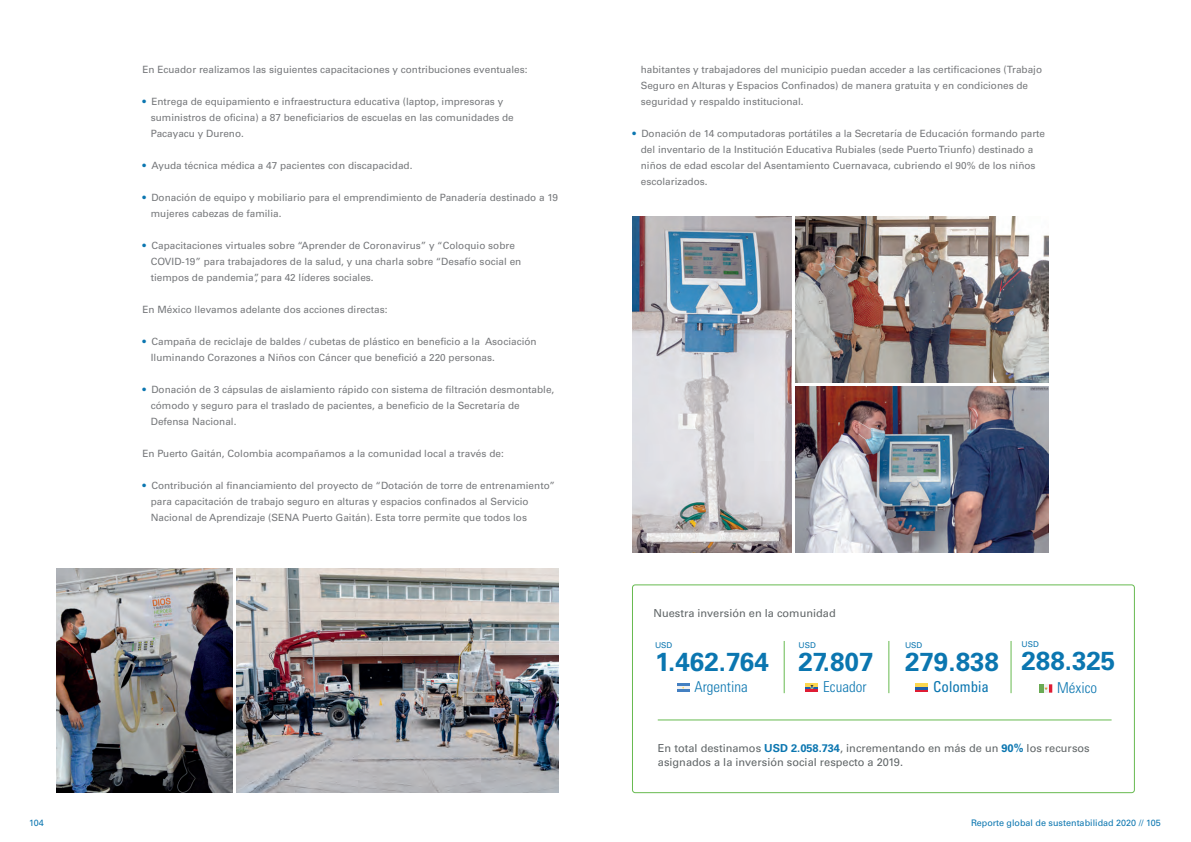
<style>
.page{position:relative;width:1191px;height:842px;background:#fff}
.page>*{position:absolute;margin:0;border:0;box-sizing:border-box;transform-origin:0 0}
.t1{font:700 26px "Univers LT Std";color:#0b76b0}
.t2{font:300 condensed 15px "Univers LT Std";color:#0b76b0}
.t3{font:condensed 15px "Univers LT Std";color:#0b76b0}
.t4{font:11px/14px "Univers LT Std";color:#616668}
.t5{font:10px/16px "Univers LT Std";color:#76787b}
.t6{font:9px "Univers LT Std";color:#0b76b0}
.t7{font:8px "Univers LT Std";color:#0b76b0}
.s1{font-weight:700;color:#0b76b0}
</style>
<div class="page">
<img style="left:795px;top:217px;width:253px;height:166px">
<img style="left:795px;top:386px;width:253px;height:167px">
<img style="left:632px;top:217px;width:159px;height:336px">
<div style="left:632px;top:585px;width:502px;height:208px;border:1px solid #67ba50;border-radius:3px"></div>
<hr style="left:888px;top:641px;width:1px;height:52px;background:#67ba50">
<hr style="left:1011px;top:641px;width:1px;height:52px;background:#67ba50">
<hr style="left:784px;top:641px;width:1px;height:52px;background:#67ba50">
<svg style="left:677px;top:683px;width:12px;height:9px"></svg>
<svg style="left:1039px;top:684px;width:13px;height:9px"></svg>
<div style="left:805px;top:683px;width:13px;height:9px;background:#fcd64f"></div>
<svg style="left:805px;top:685px;width:13px;height:7px"></svg>
<svg style="left:915px;top:683px;width:13px;height:5px"></svg>
<svg style="left:915px;top:688px;width:13px;height:4px"></svg>
<hr style="left:658px;top:720px;width:453px;height:1px;background:#67ba50">
<img style="left:57px;top:569px;width:175px;height:224px">
<img style="left:237px;top:569px;width:321px;height:224px">
<p class="t5" style="left:142px;top:61px;width:387px">En Ecuador realizamos las siguientes capacitaciones y contribuciones eventuales:</p>
<p class="t5" style="left:151px;top:93px;width:364px;text-indent:-8px"><span class="s1">•</span> Entrega de equipamiento e infraestructura educativa (laptop, impresoras y suministros de oficina) a 87 beneficiarios de escuelas en las comunidades de<br>Pacayacu y Dureno.</p>
<p class="t5" style="left:142px;top:157px;width:272px"><span class="s1">•</span> Ayuda técnica médica a 47 pacientes con discapacidad.</p>
<p class="t5" style="left:151px;top:189px;width:408px;text-indent:-8px"><span class="s1">•</span> Donación de equipo y mobiliario para el emprendimiento de Panadería destinado a 19 mujeres cabezas de familia.</p>
<p class="t5" style="left:151px;top:237px;width:372px;text-indent:-8px"><span class="s1">•</span> Capacitaciones virtuales sobre “Aprender de Coronavirus” y “Coloquio sobre<br>COVID-19” para trabajadores de la salud, y una charla sobre “Desafío social en tiempos de pandemia”, para 42 líderes sociales.</p>
<p class="t5" style="left:142px;top:301px;width:247px">En México llevamos adelante dos acciones directas:</p>
<p class="t5" style="left:151px;top:333px;width:387px;text-indent:-8px"><span class="s1">•</span> Campaña de reciclaje de baldes / cubetas de plástico en beneficio a la Asociación<br>Iluminando Corazones a Niños con Cáncer que benefició a 220 personas.</p>
<p class="t5" style="left:151px;top:381px;width:405px;text-indent:-8px"><span class="s1">•</span> Donación de 3 cápsulas de aislamiento rápido con sistema de filtración desmontable, cómodo y seguro para el traslado de pacientes, a beneficio de la Secretaría de<br>Defensa Nacional.</p>
<p class="t5" style="left:142px;top:445px;width:363px">En Puerto Gaitán, Colombia acompañamos a la comunidad local a través de:</p>
<p class="t5" style="left:151px;top:477px;width:406px;text-indent:-8px"><span class="s1">•</span> Contribución al financiamiento del proyecto de “Dotación de torre de entrenamiento” para capacitación de trabajo seguro en alturas y espacios confinados al Servicio<br>Nacional de Aprendizaje (SENA Puerto Gaitán). Esta torre permite que todos los</p>
<p class="t5" style="left:641px;top:61px;width:403px">habitantes y trabajadores del municipio puedan acceder a las certificaciones (Trabajo<br>Seguro en Alturas y Espacios Confinados) de manera gratuita y en condiciones de seguridad y respaldo institucional.</p>
<p class="t5" style="left:641px;top:125px;width:406px;text-indent:-8px"><span class="s1">•</span> Donación de 14 computadoras portátiles a la Secretaría de Educación formando parte del inventario de la Institución Educativa Rubiales (sede Puerto Triunfo) destinado a niños de edad escolar del Asentamiento Cuernavaca, cubriendo el 90% de los niños escolarizados.</p>
<p class="t4" style="left:653px;top:606px;width:184px">Nuestra inversión en la comunidad</p>
<p class="t7" style="left:655px;top:640px;width:19px">USD</p>
<h1 class="t1" style="left:655px;top:647px;width:115px">1.462.764</h1>
<h2 class="t2" style="left:694px;top:678px;width:55px">Argentina</h2>
<p class="t7" style="left:798px;top:640px;width:19px">USD</p>
<h1 class="t1" style="left:798px;top:647px;width:77px">27.807</h1>
<h2 class="t2" style="left:823px;top:678px;width:45px">Ecuador</h2>
<p class="t7" style="left:905px;top:640px;width:19px">USD</p>
<h1 class="t1" style="left:905px;top:647px;width:95px">279.838</h1>
<h2 class="t3" style="left:933px;top:677px;width:57px">Colombia</h2>
<p class="t7" style="left:1021px;top:639px;width:19px">USD</p>
<h1 class="t1" style="left:1021px;top:646px;width:95px">288.325</h1>
<h2 class="t2" style="left:1057px;top:678px;width:41px">México</h2>
<p class="t4" style="left:658px;top:741px;width:433px">En total destinamos <span class="s1">USD 2.058.734</span>, incrementando en más de un <span class="s1">90%</span> los recursos asignados a la inversión social respecto a 2019.</p>
<p class="t6" style="left:29px;top:817px;width:16px">104</p>
<p class="t6" style="left:971px;top:817px;width:191px">Reporte global de sustentabilidad 2020 // 105</p>
</div>
